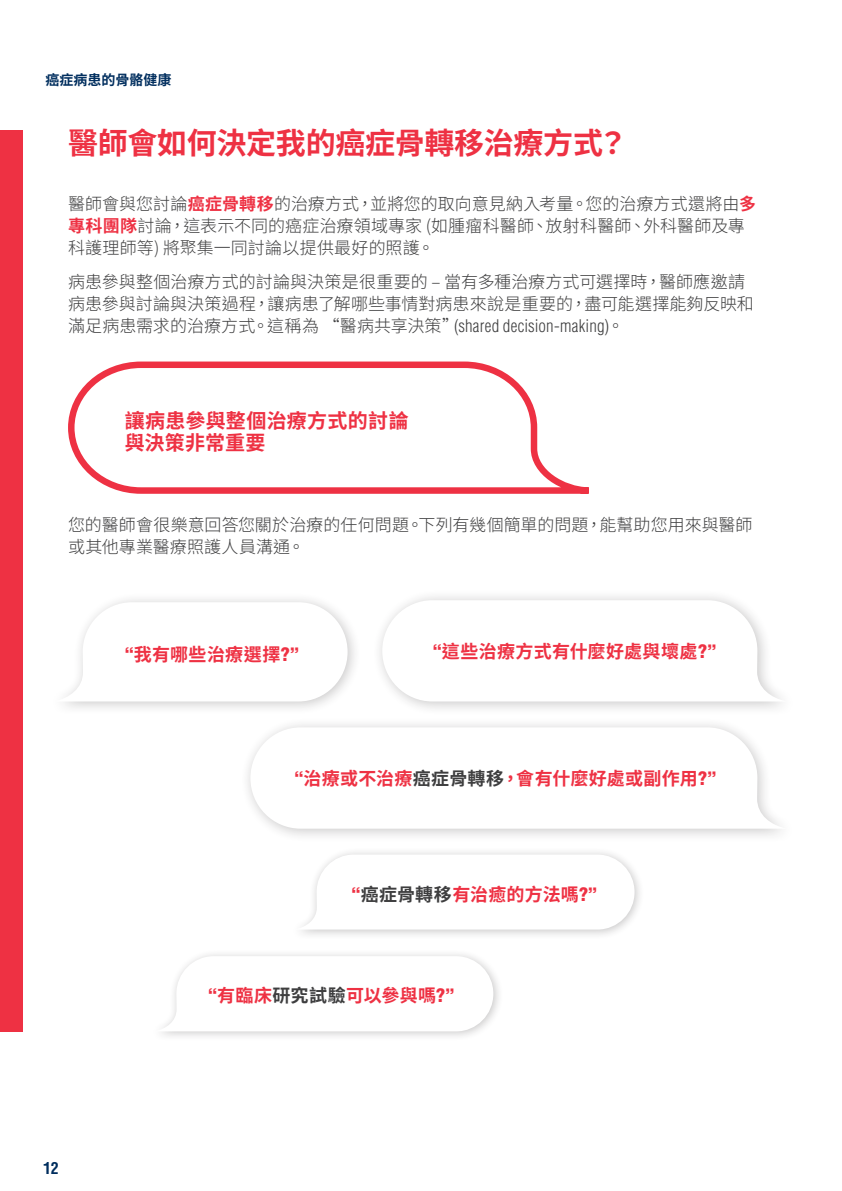
<style>
.page{position:relative;width:842px;height:1191px;background:#fff}
.page>*{position:absolute;margin:0;border:0;box-sizing:border-box;transform-origin:0 0}
.t1{font:700 30px "Source Han Sans TW";letter-spacing:-.01em;color:#ee3143}
.t2{font:700 20px/22px "Source Han Sans TW";letter-spacing:.015em;color:#ee3143}
.t3{font:700 18px "Source Han Sans TW";letter-spacing:.015em;color:#ee3143}
.t4{font:300 17px/22px "Source Han Sans TW";letter-spacing:.005em;color:#3e3e3f}
.t5{font:700 condensed 16px "Helvetica LT Std";color:#002e5e}
.t6{font:700 14px "Source Han Sans TW";color:#002e5e}
.s1{font-weight:700;color:#ee3143}
.s2{font-family:"Helvetica LT Std";font-stretch:condensed}
.s3{font-family:"Helvetica LT Std";font-weight:900;font-stretch:condensed}
.s4{color:#3e3e3f}
</style>
<div class="page">
<div style="left:0;top:130px;width:23px;height:902px;background:#ee3143"></div>
<svg style="left:68px;top:361px;width:521px;height:133px"></svg>
<div style="left:47px;top:591px;width:315px;height:124px;background:#231f20;opacity:.25"></div>
<svg style="left:54px;top:602px;width:294px;height:99px"></svg>
<div style="left:290px;top:846px;width:355px;height:94px;background:#231f20;opacity:.25"></div>
<svg style="left:295px;top:854px;width:339px;height:75px"></svg>
<div style="left:150px;top:948px;width:354px;height:93px;background:#231f20;opacity:.25"></div>
<svg style="left:154px;top:956px;width:339px;height:75px"></svg>
<div style="left:372px;top:589px;width:426px;height:127px;background:#231f20;opacity:.25"></div>
<svg style="left:382px;top:600px;width:405px;height:101px"></svg>
<div style="left:240px;top:716px;width:558px;height:127px;background:#231f20;opacity:.25"></div>
<svg style="left:250px;top:727px;width:537px;height:101px"></svg>
<p class="t6" style="left:45px;top:72px;width:127px">癌症病患的骨骼健康</p>
<h1 class="t1" style="left:68px;top:126px;width:561px">醫師會如何決定我的癌症骨轉移治療方式？</h1>
<p class="t4" style="left:68px;top:193px;width:690px">醫師會與您討論<span class="s1">癌症骨轉移</span>的治療方式，並將您的取向意見納入考量。您的治療方式還將由<span class="s1">多專科團隊</span>討論，這表示不同的癌症治療領域專家 (如腫瘤科醫師、放射科醫師、外科醫師及專科護理師等) 將聚集一同討論以提供最好的照護。</p>
<p class="t4" style="left:68px;top:271px;width:687px">病患參與整個治療方式的討論與決策是很重要的 – 當有多種治療方式可選擇時，醫師應邀請病患參與討論與決策過程，讓病患了解哪些事情對病患來說是重要的，盡可能選擇能夠反映和滿足病患需求的治療方式。這稱為 “醫病共享決策”<span class="s2">(shared decision-making)</span>。</p>
<p class="t2" style="left:125px;top:410px;width:285px">讓病患參與整個治療方式的討論與決策非常重要</p>
<p class="t4" style="left:68px;top:514px;width:686px">您的醫師會很樂意回答您關於治療的任何問題。下列有幾個簡單的問題，能幫助您用來與醫師或其他專業醫療照護人員溝通。</p>
<p class="t3" style="left:125px;top:644px;width:176px"><span class="s3">“</span>我有哪些治療選擇<span class="s3">?”</span></p>
<p class="t3" style="left:433px;top:641px;width:285px"><span class="s3">“</span>這些治療方式有什麼好處與壞處<span class="s3">?”</span></p>
<p class="t3" style="left:294px;top:768px;width:423px"><span class="s3">“</span>治療或不治療<span class="s4">癌症骨轉移</span>，會有什麼好處或副作用<span class="s3">?”</span></p>
<p class="t3" style="left:352px;top:883px;width:247px"><span class="s3">“</span><span class="s4">癌症骨轉移</span>有治癒的方法嗎<span class="s3">?”</span></p>
<p class="t5" style="left:43px;top:1158px;width:17px">12</p>
<p class="t3" style="left:208px;top:985px;width:248px"><span class="s3">“</span>有臨床<span class="s4">研究試驗</span>可以參與嗎<span class="s3">?”</span></p>
</div>
